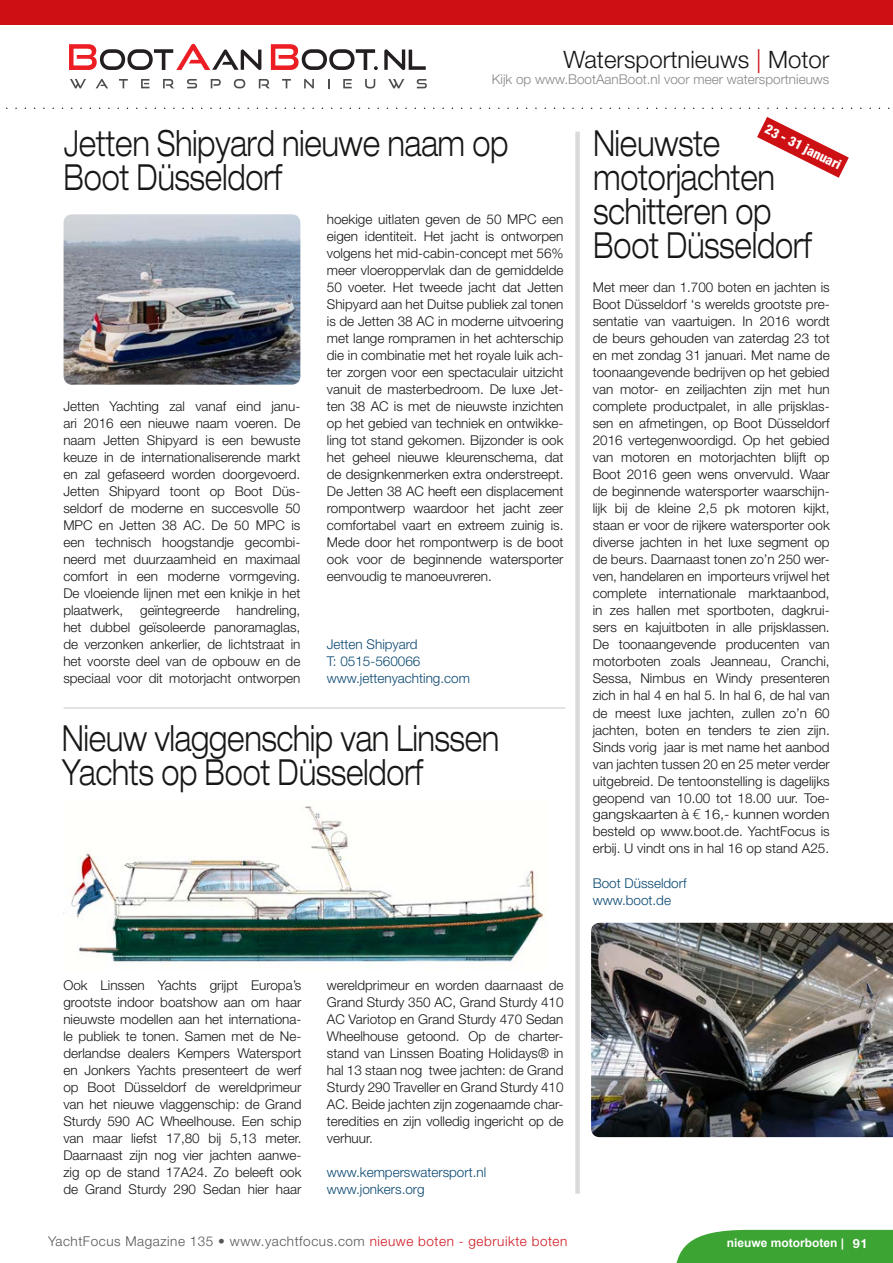
<style>
.page{position:relative;width:893px;height:1263px;background:#fff}
.page>*{position:absolute;margin:0;border:0;box-sizing:border-box;transform-origin:0 0}
.t1{font:300 expanded 36px/34px "Helvetica Neue";color:#181716;scale:.75 1}
.t2{font:300 24px "Helvetica Neue";color:#181716}
.t3{font:300 13.5px/17px "Helvetica Neue";color:#181716;text-align:justify}
.t4{font:300 13.5px/17px "Helvetica Neue";color:#0a4871}
.t5{font:300 13.5px "Helvetica Neue";letter-spacing:.04em;color:#565655}
.t6{font:300 13.5px "Helvetica Neue";color:#868786}
.t7{font:800 condensed 13.5px "Helvetica Neue";color:#fff}
.t8{font:700 12px "Arial";color:#fff}
.s1{color:#cd1013}
.s2{font-family:"Open Sans"}
.s3{color:#ce1a24}
.s4{font-family:"Helvetica Neue";font-size:12.75px}
</style>
<div class="page">
<div style="left:676px;top:1230px;width:217px;height:33px;background:#3ca432"></div>
<div style="left:0;top:0;width:893px;height:25px;background:#cd1013"></div>
<hr style="left:64px;top:707px;width:501px;height:2px;background:#d9dada">
<div style="left:575px;top:132px;width:5px;height:1062px;background:#d9dada"></div>
<img style="left:64px;top:214px;width:236px;height:171px">
<img style="left:63px;top:806px;width:482px;height:159px">
<svg style="left:69px;top:44px;width:192px;height:26px"></svg>
<svg style="left:271px;top:44px;width:107px;height:26px"></svg>
<svg style="left:384px;top:49px;width:42px;height:21px"></svg>
<svg style="left:70px;top:79px;width:16px;height:10px"></svg>
<svg style="left:96px;top:79px;width:12px;height:9px"></svg>
<svg style="left:119px;top:79px;width:9px;height:9px"></svg>
<svg style="left:141px;top:79px;width:8px;height:9px"></svg>
<svg style="left:163px;top:79px;width:11px;height:9px"></svg>
<svg style="left:187px;top:79px;width:10px;height:9px"></svg>
<svg style="left:211px;top:79px;width:10px;height:9px"></svg>
<svg style="left:234px;top:79px;width:11px;height:9px"></svg>
<svg style="left:259px;top:79px;width:11px;height:9px"></svg>
<svg style="left:282px;top:79px;width:9px;height:9px"></svg>
<svg style="left:304px;top:79px;width:10px;height:9px"></svg>
<svg style="left:343px;top:79px;width:9px;height:9px"></svg>
<svg style="left:365px;top:79px;width:10px;height:10px"></svg>
<svg style="left:388px;top:79px;width:16px;height:10px"></svg>
<svg style="left:417px;top:79px;width:10px;height:9px"></svg>
<img style="left:591px;top:923px;width:302px;height:214px">
<svg style="left:757px;top:117px;width:92px;height:61px"></svg>
<h2 class="t2" style="left:564px;top:45px;width:267px">Watersportnieuws <span class="s1">|</span> Motor</h2>
<p class="t6" style="left:492px;top:71px;width:339px">Kijk op www.BootAanBoot.nl voor meer watersportnieuws</p>
<h1 class="t1" style="left:64px;top:126px;width:594px">Jetten Shipyard nieuwe naam op<br>Boot Düsseldorf</h1>
<p class="t3" style="left:63px;top:398px;width:239px">Jetten Yachting zal vanaf eind janu&shy;ari 2016 een nieuwe naam voeren. De naam Jetten Shipyard is een bewuste keuze in de internationaliserende markt en zal gefaseerd worden doorgevoerd.<br>Jetten Shipyard toont op Boot Düs&shy;seldorf de moderne en succesvolle 50<br>MPC en Jetten 38 AC. De 50 MPC is een technisch hoogstandje gecombi&shy;neerd met duurzaamheid en maximaal comfort in een moderne vormgeving.<br>De vloeiende lijnen met een knikje in het plaatwerk, geïntegreerde handreling, het dubbel geïsoleerde panoramaglas, de verzonken ankerlier, de lichtstraat in het voorste deel van de opbouw en de speciaal voor dit motorjacht ontworpen</p>
<p class="t3" style="left:327px;top:211px;width:238px">hoekige uitlaten geven de 50 MPC een eigen identiteit. Het jacht is ontworpen volgens het mid-cabin-concept met 56% meer vloeroppervlak dan de gemiddelde 50 voeter. Het tweede jacht dat Jetten Shipyard aan het Duitse publiek zal tonen is de Jetten 38 AC in moderne uitvoering met lange rompramen in het achterschip die in combinatie met het royale luik ach&shy;ter zorgen voor een spectaculair uitzicht vanuit de masterbedroom. De luxe Jet&shy;ten 38 AC is met de nieuwste inzichten op het gebied van techniek en ontwikke&shy;ling tot stand gekomen. Bijzonder is ook het geheel nieuwe kleurenschema, dat de designkenmerken extra onderstreept.<br>De Jetten 38 AC heeft een displacement rompontwerp waardoor het jacht zeer comfortabel vaart en extreem zuinig is.<br>Mede door het rompontwerp is de boot ook voor de beginnende watersporter eenvoudig te manoeuvreren.</p>
<p class="t4" style="left:327px;top:636px;width:145px">Jetten Shipyard<br>T: 0515-560066 www.jettenyachting.com</p>
<h1 class="t1" style="left:62px;top:721px;width:584px">Nieuw vlaggenschip van Linssen<br>Yachts op Boot Düsseldorf</h1>
<p class="t7" style="left:770px;top:120px;width:85px;rotate:27deg">23 - 31 januari</p>
<h1 class="t1" style="left:593px;top:126px;width:292px">Nieuwste motorjachten schitteren op<br>Boot Düsseldorf</h1>
<p class="t3" style="left:593px;top:279px;width:238px">Met meer dan 1.700 boten en jachten is Boot Düsseldorf ‘s werelds grootste pre&shy;sentatie van vaartuigen. In 2016 wordt de beurs gehouden van zaterdag 23 tot en met zondag 31 januari. Met name de toonaangevende bedrijven op het gebied van motor- en zeiljachten zijn met hun complete productpalet, in alle prijsklas&shy;sen en afmetingen, op Boot Düsseldorf 2016 vertegenwoordigd. Op het gebied van motoren en motorjachten blijft op Boot 2016 geen wens onvervuld. Waar de beginnende watersporter waarschijn&shy;lijk bij de kleine 2,5 pk motoren kijkt, staan er voor de rijkere watersporter ook diverse jachten in het luxe segment op de beurs. Daarnaast tonen zo’n 250 wer&shy;ven, handelaren en importeurs vrijwel het complete internationale marktaanbod, in zes hallen met sportboten, dagkrui&shy;sers en kajuitboten in alle prijsklassen.<br>De toonaangevende producenten van motorboten zoals Jeanneau, Cranchi, Sessa, Nimbus en Windy presenteren zich in hal 4 en hal 5. In hal 6, de hal van de meest luxe jachten, zullen zo’n 60 jachten, boten en tenders te zien zijn.<br>Sinds vorig jaar is met name het aanbod van jachten tussen 20 en 25 meter verder uitgebreid. De tentoonstelling is dagelijks geopend van 10.00 tot 18.00 uur. Toe&shy;gangskaarten à <span class="s2">€</span> 16,- kunnen worden besteld op www.boot.de. YachtFocus is erbij. U vindt ons in hal 16 op stand A25.</p>
<p class="t4" style="left:593px;top:874px;width:95px">Boot Düsseldorf www.boot.de</p>
<p class="t3" style="left:63px;top:976px;width:240px">Ook Linssen Yachts grijpt Europa’s grootste indoor boatshow aan om haar nieuwste modellen aan het internationa&shy;le publiek te tonen. Samen met de Ne&shy;derlandse dealers Kempers Watersport en Jonkers Yachts presenteert de werf op Boot Düsseldorf de wereldprimeur van het nieuwe vlaggenschip: de Grand Sturdy 590 AC Wheelhouse. Een schip van maar liefst 17,80 bij 5,13 meter.<br>Daarnaast zijn nog vier jachten aanwe&shy;zig op de stand 17A24. Zo beleeft ook de Grand Sturdy 290 Sedan hier haar</p>
<p class="t3" style="left:327px;top:976px;width:238px">wereldprimeur en worden daarnaast de Grand Sturdy 350 AC, Grand Sturdy 410<br>AC Variotop en Grand Sturdy 470 Sedan Wheelhouse getoond. Op de charter&shy;stand van Linssen Boating Holidays® in hal 13 staan nog twee jachten: de Grand Sturdy 290 Traveller en Grand Sturdy 410<br>AC. Beide jachten zijn zogenaamde char&shy;teredities en zijn volledig ingericht op de verhuur.</p>
<p class="t4" style="left:327px;top:1163px;width:161px">www.kemperswatersport.nl www.jonkers.org</p>
<p class="t5" style="left:48px;top:1233px;width:521px">YachtFocus Magazine 135 • www.yachtfocus.com <span class="s3">nieuwe boten - gebruikte boten</span></p>
<p class="t8" style="left:727px;top:1235px;width:142px">nieuwe motorboten | <span class="s4">91</span></p>
</div>
